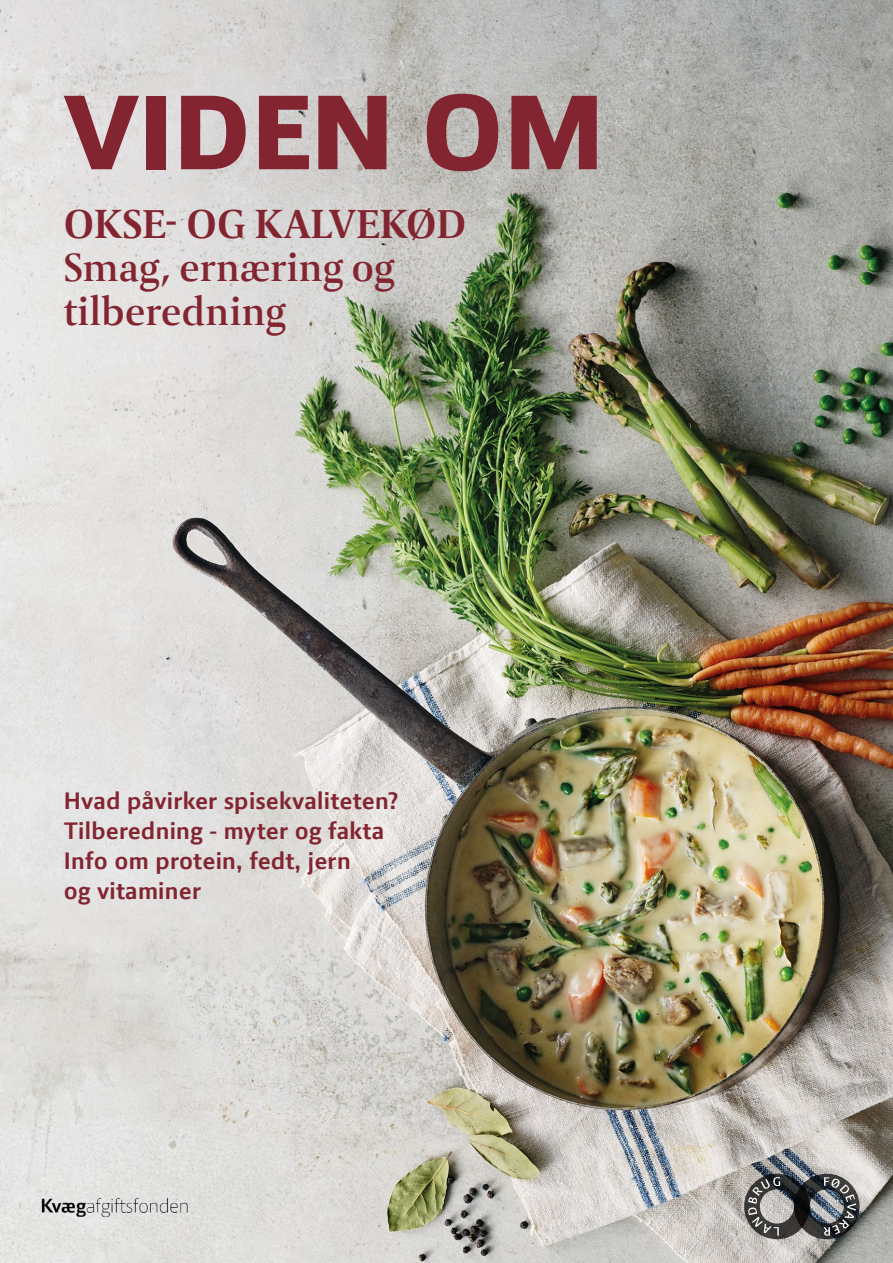
<style>
.page{position:relative;width:893px;height:1263px;background:#fff}
.page>*{position:absolute;margin:0;border:0;box-sizing:border-box;transform-origin:0 0}
.t1{font:900 108px "LF Press Sans Offc";color:#822531}
.t2{font:700 40.5px/43.5px "LF Press Serif Offc d";color:#822531}
.t3{font:700 40.5px "LF Press Serif Offc";color:#822531}
.t4{font:700 24px/30px "LF Press Sans Offc";letter-spacing:.01em;color:#822531}
</style>
<div class="page">
<img style="left:0;top:0;width:893px;height:1263px">
<svg style="left:744px;top:1174px;width:115px;height:65px;background:#696a6b"></svg>
<img style="left:32px;top:1188px;width:165px;height:37px">
<h1 class="t1" style="left:64px;top:67px;width:542px">VIDEN OM</h1>
<h2 class="t3" style="left:64px;top:199px;width:404px">OKSE- OG KALVEKØD</h2>
<h2 class="t2" style="left:64px;top:245px;width:332px">Smag, ernæring og tilberedning</h2>
<p class="t4" style="left:64px;top:785px;width:336px">Hvad påvirker spisekvaliteten?<br>Tilberedning - myter og fakta<br>Info om protein, fedt, jern<br>og vitaminer</p>
</div>
